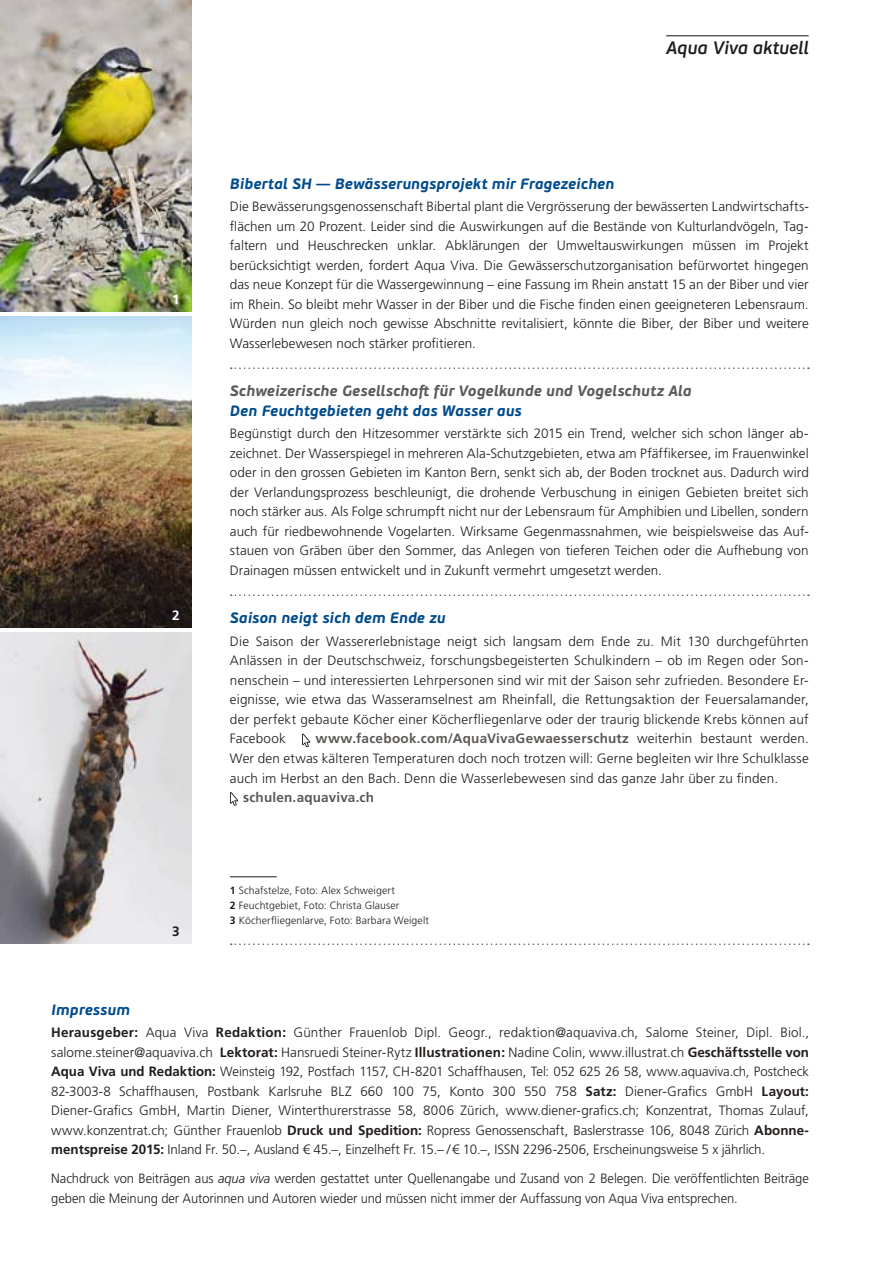
<style>
.page{position:relative;width:894px;height:1264px;background:#fff}
.page>*{position:absolute;margin:0;border:0;box-sizing:border-box;transform-origin:0 0}
.t1{font:italic 600 18px "PF Beau Sans Pro";color:#201c1a}
.t2{font:italic 700 15px "PF Beau Sans Pro";letter-spacing:.005em;color:#004c8d}
.t3{font:italic 700 15px "PF Beau Sans Pro";letter-spacing:.005em;color:#5c5956}
.t4{font:300 13.5px/19.5px "Frutiger LT Std";color:#201c1a;text-align:justify}
.t5{font:300 13.5px/19.5px "Frutiger LT Std";color:#201c1a;scale:.96 1}
.t6{font:700 13.5px "Frutiger LT Std";letter-spacing:.01em;color:#5c5956}
.t7{font:700 13.5px "Frutiger LT Std";color:#fff}
.t8{font:700 13.5px "Frutiger LT Std";color:#201c1a}
.t9{font:300 13.35px "Frutiger LT Std";letter-spacing:-.01em;color:#201c1a}
.t10{font:300 10.5px/15px "Frutiger LT Std";letter-spacing:.01em;color:#201c1a}
.s1{font-weight:700;color:#5c5956}
.s2{font-weight:700}
.s3{font-weight:700;font-size:13.5px}
.s4{font-size:13.35px}
.s5{font-style:italic}
</style>
<div class="page">
<svg style="left:231px;top:367px;width:577px;height:2px"></svg>
<svg style="left:231px;top:594px;width:577px;height:2px"></svg>
<svg style="left:231px;top:943px;width:577px;height:1px"></svg>
<svg style="left:302px;top:733px;width:8px;height:14px"></svg>
<svg style="left:230px;top:792px;width:8px;height:13px"></svg>
<hr style="left:230px;top:876px;width:47px;height:1px;background:#201c1a">
<img style="left:0;top:0;width:192px;height:312px">
<img style="left:0;top:316px;width:192px;height:311px">
<img style="left:0;top:632px;width:192px;height:311px">
<hr style="left:666px;top:35px;width:142px;height:1px;background:#201c1a">
<p class="t7" style="left:172px;top:291px;width:9px">1</p>
<p class="t7" style="left:172px;top:607px;width:9px">2</p>
<p class="t8" style="left:172px;top:923px;width:9px">3</p>
<h1 class="t1" style="left:666px;top:41px;width:144px">Aqua Viva aktuell</h1>
<p class="t2" style="left:230px;top:178px;width:386px">Bibertal SH — Bewässerungsprojekt mir Fragezeichen</p>
<p class="t4" style="left:230px;top:198px;width:580px">Die Bewässerungsgenossenschaft Bibertal plant die Vergrösserung der bewässerten Landwirtschafts&shy;flächen um 20 Prozent. Leider sind die Auswirkungen auf die Bestände von Kulturlandvögeln, Tag&shy;faltern und Heuschrecken unklar. Abklärungen der Umweltauswirkungen müssen im Projekt berücksichtigt werden, fordert Aqua Viva. Die Gewässerschutzorganisation befürwortet hingegen das neue Konzept für die Wassergewinnung – eine Fassung im Rhein anstatt 15 an der Biber und vier im Rhein. So bleibt mehr Wasser in der Biber und die Fische finden einen geeigneteren Lebensraum.<br>Würden nun gleich noch gewisse Abschnitte revitalisiert, könnte die Biber, der Biber und weitere Wasserlebewesen noch stärker profitieren.</p>
<p class="t3" style="left:230px;top:385px;width:463px">Schweizerische Gesellscha- für Vogelkunde und Vogelschutz Ala</p>
<p class="t2" style="left:230px;top:405px;width:293px">Den Feuchtgebieten geht das Wasser aus</p>
<p class="t4" style="left:230px;top:425px;width:580px">Begünstigt durch den Hitzesommer verstärkte sich 2015 ein Trend, welcher sich schon länger ab&shy;zeichnet. Der Wasserspiegel in mehreren Ala-Schutzgebieten, etwa am Pfäffikersee, im Frauenwinkel oder in den grossen Gebieten im Kanton Bern, senkt sich ab, der Boden trocknet aus. Dadurch wird der Verlandungsprozess beschleunigt, die drohende Verbuschung in einigen Gebieten breitet sich noch stärker aus. Als Folge schrumpft nicht nur der Lebensraum für Amphibien und Libellen, sondern auch für riedbewohnende Vogelarten. Wirksame Gegenmassnahmen, wie beispielsweise das Auf&shy;stauen von Gräben über den Sommer, das Anlegen von tieferen Teichen oder die Aufhebung von Drainagen müssen entwickelt und in Zukunft vermehrt umgesetzt werden.</p>
<p class="t2" style="left:230px;top:612px;width:217px">Saison neigt sich dem Ende zu</p>
<p class="t4" style="left:230px;top:633px;width:580px">Die Saison der Wassererlebnistage neigt sich langsam dem Ende zu. Mit 130 durchgeführten Anlässen in der Deutschschweiz, forschungsbegeisterten Schulkindern – ob im Regen oder Son&shy;nenschein – und interessierten Lehrpersonen sind wir mit der Saison sehr zufrieden. Besondere Er&shy;eignisse, wie etwa das Wasseramselnest am Rheinfall, die Rettungsaktion der Feuersalamander, der perfekt gebaute Köcher einer Köcherfliegenlarve oder der traurig blickende Krebs können auf Facebook</p>
<p class="t4" style="left:230px;top:730px;width:580px;text-indent:85px"><span class="s1">www.facebook.com/AquaVivaGewaesserschutz</span> weiterhin bestaunt werden.<br>Wer den etwas kälteren Temperaturen doch noch trotzen will: Gerne begleiten wir Ihre Schulklasse auch im Herbst an den Bach. Denn die Wasserlebewesen sind das ganze Jahr über zu finden.</p>
<p class="t6" style="left:243px;top:789px;width:132px">schulen.aquaviva.ch</p>
<p class="t10" style="left:230px;top:884px;width:200px"><span class="s2">1</span> Schafstelze, Foto: Alex Schweigert<br><span class="s2">2</span> Feuchtgebiet, Foto: Christa Glauser<br><span class="s2">3</span> Köcherfliegenlarve, Foto: Barbara Weigelt</p>
<p class="t2" style="left:51px;top:1003px;width:80px">Impressum</p>
<p class="t4" style="left:51px;top:1024px;width:759px"><span class="s2">Herausgeber:</span> Aqua Viva <span class="s2">Redaktion:</span> Günther Frauenlob Dipl. Geogr., redaktion@aquaviva.ch, Salome Steiner, Dipl. Biol., salome.steiner@aquaviva.ch <span class="s2">Lektorat:</span> Hansruedi Steiner-Rytz <span class="s2">Illustrationen:</span> Nadine Colin, www.illustrat.ch <span class="s2">Geschäftsstelle von</span></p>
<p class="t9" style="left:51px;top:1063px;width:759px"><span class="s3">Aqua Viva und Redaktion:</span> Weinsteig 192, Postfach 1157, CH-8201 Schaffhausen, Tel: 052 625 26 58, www.aquaviva.ch, Postcheck</p>
<p class="t4" style="left:51px;top:1082px;width:759px"><span class="s4">82-3003-8</span> Schaffhausen, Postbank Karlsruhe BLZ 660 100 75, Konto 300 550 758 <span class="s2">Satz:</span> Diener-Grafics GmbH <span class="s2">Layout:<br></span>Diener-Grafics GmbH, Martin Diener, Winterthurerstrasse 58, 8006 Zürich, www.diener-grafics.ch; Konzentrat, Thomas Zulauf, www.konzentrat.ch; Günther Frauenlob <span class="s2">Druck und Spedition:</span> Ropress Genossenschaft, Baslerstrasse 106, 8048 Zürich <span class="s2">Abonne&shy;mentspreise 2015:</span> Inland Fr. 50.–, Ausland € 45.–, Einzelheft Fr. 15.– / € 10.–, ISSN 2296-2506, Erscheinungsweise 5 x jährlich.</p>
<p class="t5" style="left:51px;top:1170px;width:790px">Nachdruck von Beiträgen aus <span class="s5">aqua viva</span> werden gestattet unter Quellenangabe und Zusand von 2 Belegen. Die veröffentlichten Beiträge geben die Meinung der Autorinnen und Autoren wieder und müssen nicht immer der Auffassung von Aqua Viva entsprechen.</p>
</div>
